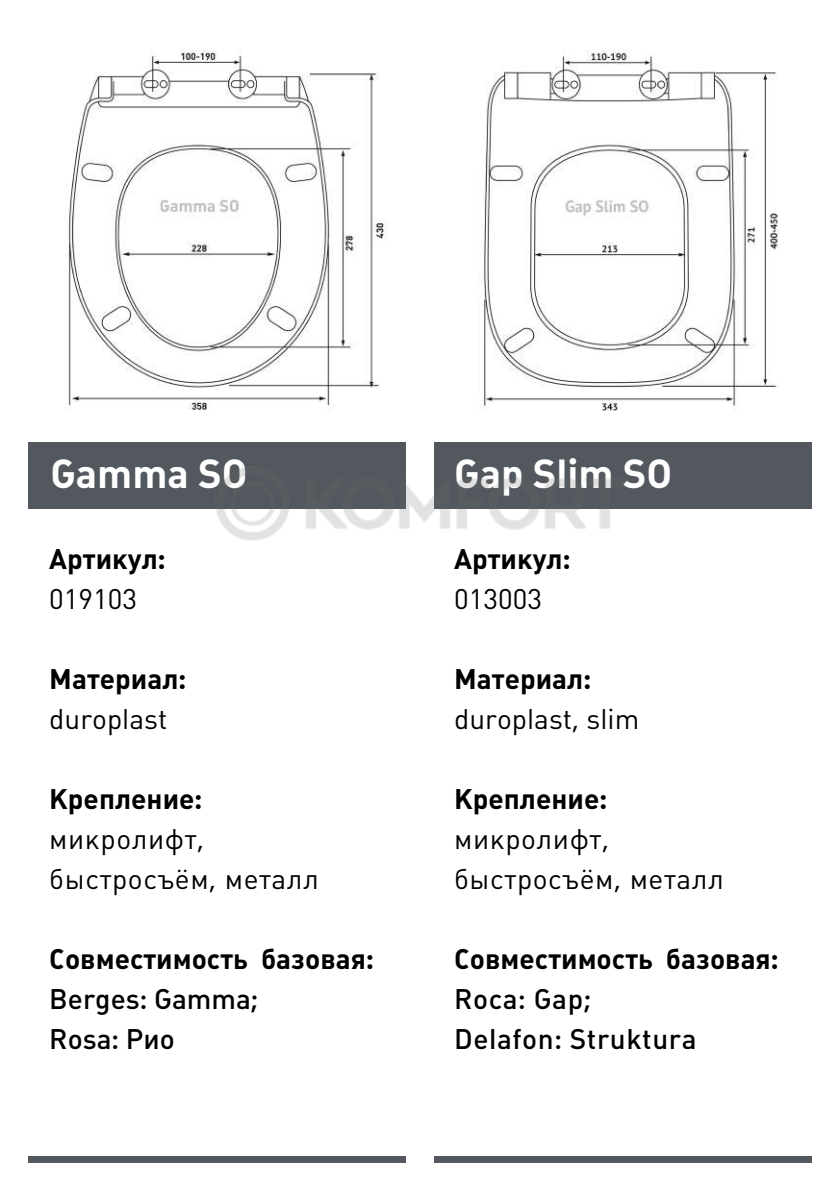
<style>
.page{position:relative;width:840px;height:1191px;background:#fff}
.page>*{position:absolute;margin:0;border:0;box-sizing:border-box;transform-origin:0 0}
.t1{font:700 40px "Plumb C";color:#fff}
.t2{font:700 28px "Plumb C";color:#000}
.t3{font:28px/40px "Plumb C";letter-spacing:.02em;color:#000}
.t4{font:28px/40px "Plumb Medium C";letter-spacing:.02em;color:#000}
.t5{font:28px "Plumb C";color:#000}
.t6{font:28px/40px "Plumb Medium C";color:#000}
</style>
<div class="page">
<div style="left:434px;top:442px;width:377px;height:67px;background:#52585e"></div>
<div style="left:434px;top:1156px;width:377px;height:6px;background:#52585e"></div>
<img style="left:481px;top:49px;width:298px;height:362px">
<div style="left:28px;top:1156px;width:377px;height:6px;background:#52585e"></div>
<div style="left:28px;top:442px;width:377px;height:67px;background:#52585e"></div>
<img style="left:68px;top:49px;width:320px;height:362px">
<img style="left:216px;top:457px;width:394px;height:83px">
<h1 class="t1" style="left:50px;top:451px;width:198px">Gamma SO</h1>
<p class="t2" style="left:49px;top:542px;width:118px">Артикул:</p>
<p class="t3" style="left:49px;top:579px;width:89px">019103</p>
<p class="t2" style="left:49px;top:662px;width:138px">Материал:</p>
<p class="t5" style="left:49px;top:702px;width:119px">duroplast</p>
<p class="t2" style="left:49px;top:782px;width:154px">Крепление:</p>
<p class="t3" style="left:49px;top:819px;width:271px">микролифт, быстросъём, металл</p>
<p class="t2" style="left:49px;top:942px;width:326px">Совместимость базовая:</p>
<p class="t6" style="left:49px;top:978px;width:211px">Berges: Gamma;<br>Rosa: Рио</p>
<h1 class="t1" style="left:454px;top:451px;width:219px">Gap Slim SO</h1>
<p class="t2" style="left:454px;top:542px;width:118px">Артикул:</p>
<p class="t3" style="left:454px;top:579px;width:89px">013003</p>
<p class="t2" style="left:454px;top:662px;width:138px">Материал:</p>
<p class="t5" style="left:454px;top:702px;width:186px">duroplast, slim</p>
<p class="t2" style="left:454px;top:782px;width:154px">Крепление:</p>
<p class="t3" style="left:454px;top:819px;width:271px">микролифт, быстросъём, металл</p>
<p class="t2" style="left:454px;top:942px;width:326px">Совместимость базовая:</p>
<p class="t4" style="left:454px;top:978px;width:244px">Roca: Gap;<br>Delafon: Struktura</p>
</div>
